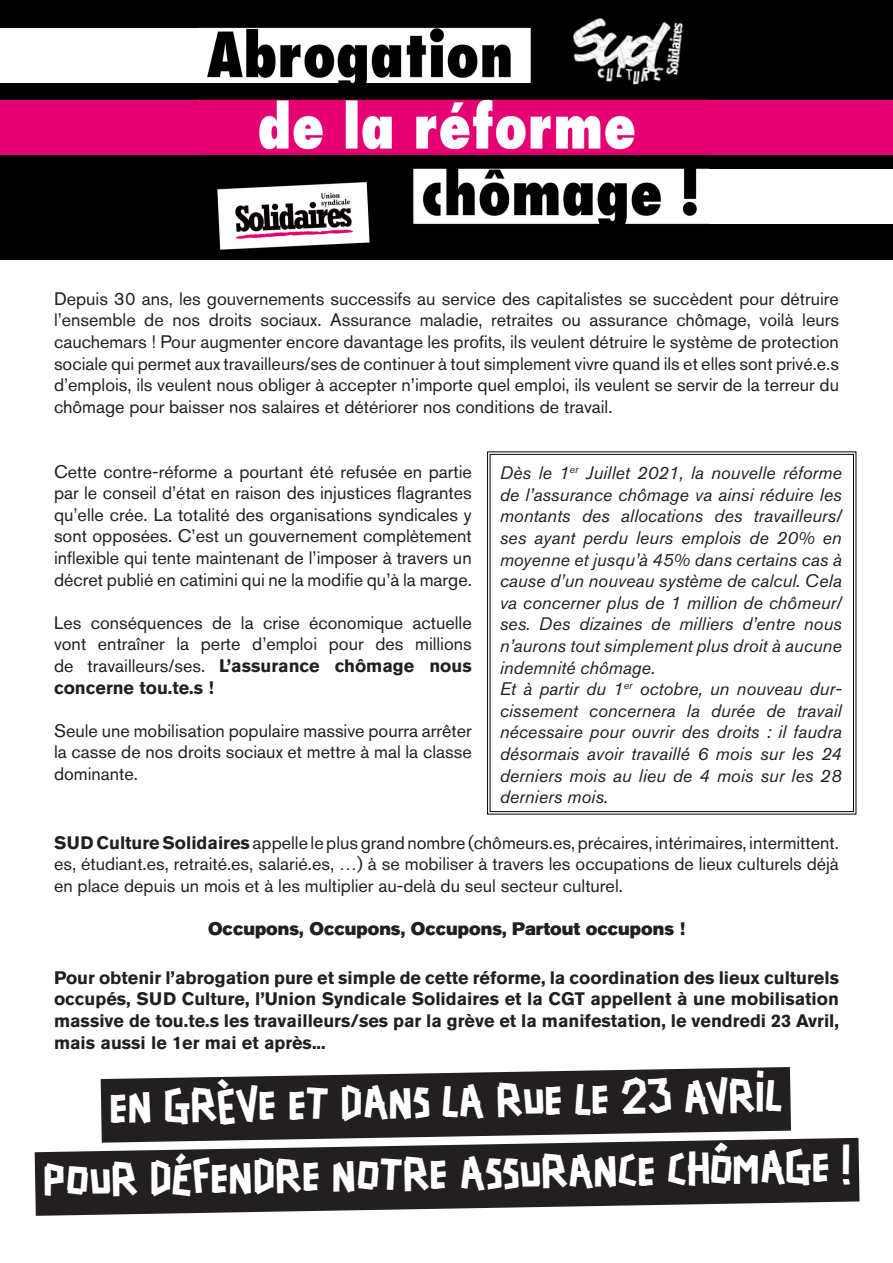
<style>
.page{position:relative;width:893px;height:1263px;background:#fff}
.page>*{position:absolute;margin:0;border:0;box-sizing:border-box;transform-origin:0 0}
.t1{font:42px "Scotchlidaires";color:#fff}
.t2{font:18px/21.6px "Akzidenz Grotesk Std";color:#231f20;text-align:justify}
.t3{font:italic 18px/21.6px "Akzidenz Grotesk Std";color:#231f20;text-align:justify}
.t4{font:700 18px/21.6px "Akzidenz Grotesk Std";color:#231f20;text-align:justify}
.t5{font:18px "Akzidenz Grotesk Std Super";color:#231f20}
.s1{font-weight:700}
</style>
<div class="page">
<div style="left:0;top:0;width:893px;height:259px;background:#000"></div>
<div style="left:0;top:100px;width:893px;height:54px;background:#e50073"></div>
<div style="left:416px;top:169px;width:477px;height:54px;background:#fff"></div>
<div style="left:0;top:28px;width:481px;height:55px;background:#fff"></div>
<img style="left:199px;top:27px;width:510px;height:223px">
<img style="left:567px;top:18px;width:125px;height:75px">
<svg style="left:101px;top:1067px;width:690px;height:71px;background:#3d393a"></svg>
<svg style="left:35px;top:1138px;width:824px;height:78px;fill:#231f20"></svg>
<svg style="left:487px;top:451px;width:369px;height:364px"></svg>
<div style="left:490px;top:454px;width:364px;height:358px;border:1px solid #000"></div>
<p class="t2" style="left:54px;top:288px;width:787px">Depuis 30 ans, les gouvernements successifs au service des capitalistes se succèdent pour détruire l’ensemble de nos droits sociaux. Assurance maladie, retraites ou assurance chômage, voilà leurs cauchemars ! Pour augmenter encore davantage les profits, ils veulent détruire le système de protection sociale qui permet aux travailleurs/ses de continuer à tout simplement vivre quand ils et elles sont privé.e.s d’emplois, ils veulent nous obliger à accepter n’importe quel emploi, ils veulent se servir de la terreur du chômage pour baisser nos salaires et détériorer nos conditions de travail.</p>
<p class="t2" style="left:54px;top:460px;width:419px">Cette contre-réforme a pourtant été refusée en partie par le conseil d’état en raison des injustices flagrantes qu’elle crée. La totalité des organisations syndicales y sont opposées. C’est un gouvernement complètement inflexible qui tente maintenant de l’imposer à travers un décret publié en catimini qui ne la modifie qu’à la marge.</p>
<p class="t2" style="left:54px;top:612px;width:419px">Les conséquences de la crise économique actuelle vont entraîner la perte d’emploi pour des millions de travailleurs/ses. <span class="s1">L’assurance chômage nous concerne tou.te.s !</span></p>
<p class="t2" style="left:54px;top:720px;width:419px">Seule une mobilisation populaire massive pourra arrêter la casse de nos droits sociaux et mettre à mal la classe dominante.</p>
<p class="t3" style="left:500px;top:462px;width:344px">Dès le 1<sup>er</sup> Juillet 2021, la nouvelle réforme de l’assurance chômage va ainsi réduire les montants des allocations des travailleurs/ ses ayant perdu leurs emplois de 20% en moyenne et jusqu’à 45% dans certains cas à cause d’un nouveau système de calcul. Cela va concerner plus de 1 million de chômeur/ ses. Des dizaines de milliers d’entre nous n’aurons tout simplement plus droit à aucune indemnité chômage.</p>
<p class="t3" style="left:500px;top:678px;width:344px">Et à partir du 1<sup>er</sup> octobre, un nouveau dur&shy;cissement concernera la durée de travail nécessaire pour ouvrir des droits : il faudra désormais avoir travaillé 6 mois sur les 24 derniers mois au lieu de 4 mois sur les 28 derniers mois.</p>
<p class="t2" style="left:54px;top:831px;width:786px"><span class="s1">SUD Culture Solidaires</span> appelle le plus grand nombre (chômeurs.es, précaires, intérimaires, intermittent. es, étudiant.es, retraité.es, salarié.es, …) à se mobiliser à travers les occupations de lieux culturels déjà en place depuis un mois et à les multiplier au-delà du seul secteur culturel.</p>
<p class="t5" style="left:208px;top:918px;width:478px">Occupons, Occupons, Occupons, Partout occupons !</p>
<p class="t4" style="left:54px;top:967px;width:786px">Pour obtenir l’abrogation pure et simple de cette réforme, la coordination des lieux culturels occupés, SUD Culture, l’Union Syndicale Solidaires et la CGT appellent à une mobilisation massive de tou.te.s les travailleurs/ses par la grève et la manifestation, le vendredi 23 Avril, mais aussi le 1er mai et après...</p>
<p class="t1" style="left:109px;top:1078px;width:674px;rotate:-1deg">EN GRÈVE ET DANS LA RUE LE 23 AVRIL</p>
<p class="t1" style="left:43px;top:1151px;width:808px;rotate:-1deg">POUR DÉFENDRE NOTRE ASSURANCE CHÔMAGE !</p>
</div>
